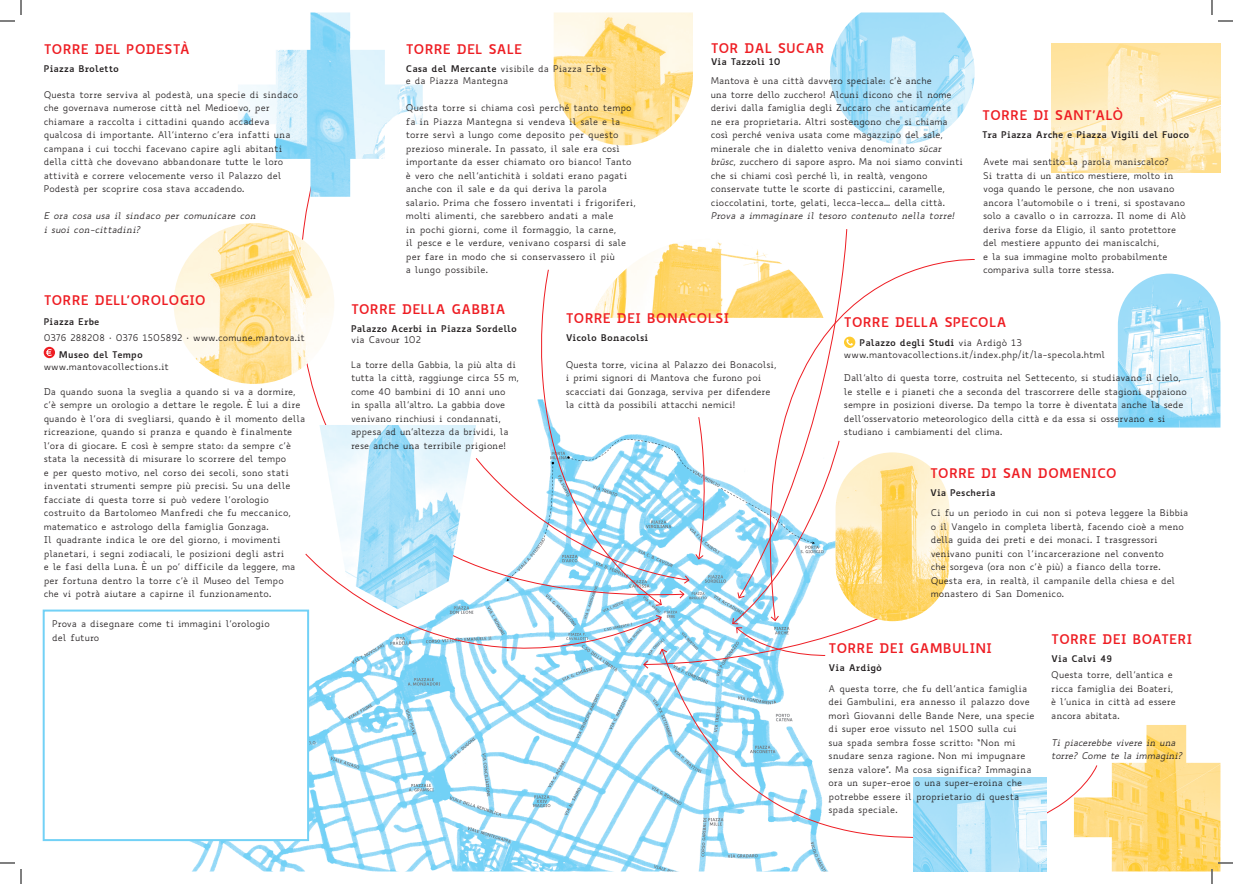
<style>
.page{position:relative;width:1233px;height:884px;background:#fff}
.page>*{position:absolute;margin:0;border:0;box-sizing:border-box;transform-origin:0 0}
.t1{font:700 13px "Biancoenero";color:#ee1d23}
.t2{font:9px/13.5px "Biancoenero";letter-spacing:-.005em;color:#231f20}
.t3{font:700 9px "Biancoenero";letter-spacing:.005em;color:#231f20}
.t4{font:italic 9px/13.5px "Biancoenero";color:#231f20}
.t5{font:italic 9px/13.5px "Biancoenero";letter-spacing:-.025em;color:#231f20}
.s1{font-style:italic}
.s2{font-weight:700}
</style>
<div class="page">
<img style="left:175px;top:609px;width:653px;height:262px">
<svg style="left:661px;top:670px;width:413px;height:169px"></svg>
<img style="left:319px;top:425px;width:156px;height:128px">
<img style="left:238px;top:12px;width:185px;height:185px">
<img style="left:1074px;top:725px;width:146px;height:146px">
<img style="left:553px;top:12px;width:140px;height:133px">
<img style="left:835px;top:452px;width:114px;height:169px;border-radius:57px">
<img style="left:174px;top:223px;width:160px;height:161px;border-radius:80px">
<img style="left:1117px;top:274px;width:103px;height:154px">
<img style="left:1051px;top:44px;width:169px;height:129px">
<img style="left:913px;top:777px;width:133px;height:94px">
<img style="left:830px;top:12px;width:144px;height:132px">
<svg style="left:305px;top:553px;width:357px;height:161px"></svg>
<div style="left:43px;top:610px;width:266px;height:231px;background:#fff;border:2px solid #72d1f6"></div>
<svg style="left:44px;top:347px;width:11px;height:11px"></svg>
<svg style="left:475px;top:229px;width:448px;height:441px"></svg>
<svg style="left:1218px;top:20px;width:15px;height:2px"></svg>
<svg style="left:1218px;top:862px;width:15px;height:2px"></svg>
<svg style="left:0;top:0;width:22px;height:22px"></svg>
<svg style="left:0;top:862px;width:22px;height:22px"></svg>
<svg style="left:1211px;top:0;width:1px;height:15px"></svg>
<svg style="left:1211px;top:869px;width:1px;height:15px"></svg>
<h1 class="t1" style="left:44px;top:38px;width:147px">TORRE DEL PODESTÀ</h1>
<p class="t3" style="left:44px;top:61px;width:77px">Piazza Broletto</p>
<p class="t2" style="left:44px;top:87px;width:256px">Questa torre serviva al podestà, una specie di sindaco che governava numerose città nel Medioevo, per chiamare a raccolta i cittadini quando accadeva qualcosa di importante. All’interno c’era infatti una campana i cui tocchi facevano capire agli abitanti della città che dovevano abbandonare tutte le loro attività e correre velocemente verso il Palazzo del Podestà per scoprire cosa stava accadendo.</p>
<p class="t4" style="left:44px;top:209px;width:214px">E ora cosa usa il sindaco per comunicare con i suoi con-cittadini?</p>
<h1 class="t1" style="left:44px;top:289px;width:164px">TORRE DELL’OROLOGIO</h1>
<p class="t3" style="left:44px;top:314px;width:57px">Piazza Erbe</p>
<p class="t2" style="left:44px;top:330px;width:263px">0376 288208 • 0376 1505892 • www.comune.mantova.it</p>
<p class="t3" style="left:59px;top:347px;width:85px">Museo del Tempo</p>
<p class="t2" style="left:44px;top:360px;width:127px">www.mantovacollections.it</p>
<p class="t2" style="left:44px;top:384px;width:263px">Da quando suona la sveglia a quando si va a dormire, c’è sempre un orologio a dettare le regole. È lui a dire quando è l’ora di svegliarsi, quando è il momento della ricreazione, quando si pranza e quando è finalmente l’ora di giocare. E così è sempre stato: da sempre c’è stata la necessità di misurare lo scorrere del tempo<br>e per questo motivo, nel corso dei secoli, sono stati inventati strumenti sempre più precisi. Su una delle facciate di questa torre si può vedere l’orologio costruito da Bartolomeo Manfredi che fu meccanico, matematico e astrologo della famiglia Gonzaga.<br>Il quadrante indica le ore del giorno, i movimenti planetari, i segni zodiacali, le posizioni degli astri<br>e le fasi della Luna. È un po’ difficile da leggere, ma per fortuna dentro la torre c’è il Museo del Tempo<br>che vi potrà aiutare a capirne il funzionamento.</p>
<p class="t2" style="left:52px;top:617px;width:219px">Prova a disegnare come ti immagini l’orologio del futuro</p>
<h1 class="t1" style="left:710px;top:37px;width:115px">TOR DAL SUCAR</h1>
<p class="t3" style="left:710px;top:54px;width:71px">Via Tazzoli 10</p>
<p class="t2" style="left:710px;top:74px;width:254px">Mantova è una città davvero speciale: c’è anche<br>una torre dello zucchero! Alcuni dicono che il nome derivi dalla famiglia degli Zuccaro che anticamente ne era proprietaria. Altri sostengono che si chiama così perché veniva usata come magazzino del sale, minerale che in dialetto veniva denominato <span class="s1">sücar brüsc</span>, zucchero di sapore aspro. Ma noi siamo convinti che si chiami così perché lì, in realtà, vengono conservate tutte le scorte di pasticcini, caramelle, cioccolatini, torte, gelati, lecca-lecca… della città.</p>
<p class="t4" style="left:710px;top:209px;width:245px">Prova a immaginare il tesoro contenuto nella torre!</p>
<h1 class="t1" style="left:406px;top:38px;width:118px">TORRE DEL SALE</h1>
<p class="t2" style="left:406px;top:62px;width:202px;line-height:12px"><span class="s2">Casa del Mercante</span> visibile da Piazza Erbe e da Piazza Mantegna</p>
<p class="t2" style="left:406px;top:101px;width:231px">Questa torre si chiama così perché tanto tempo fa in Piazza Mantegna si vendeva il sale e la torre servì a lungo come deposito per questo prezioso minerale. In passato, il sale era così importante da esser chiamato oro bianco! Tanto è vero che nell’antichità i soldati erano pagati anche con il sale e da qui deriva la parola salario. Prima che fossero inventati i frigoriferi, molti alimenti, che sarebbero andati a male<br>in pochi giorni, come il formaggio, la carne,<br>il pesce e le verdure, venivano cosparsi di sale per fare in modo che si conservassero il più<br>a lungo possibile.</p>
<h1 class="t1" style="left:351px;top:298px;width:156px">TORRE DELLA GABBIA</h1>
<p class="t3" style="left:351px;top:320px;width:168px">Palazzo Acerbi in Piazza Sordello</p>
<p class="t2" style="left:351px;top:333px;width:71px">via Cavour 102</p>
<h1 class="t1" style="left:982px;top:104px;width:143px">TORRE DI SANT’ALÒ</h1>
<p class="t3" style="left:982px;top:127px;width:209px">Tra Piazza Arche e Piazza Vigili del Fuoco</p>
<p class="t2" style="left:983px;top:155px;width:204px">Avete mai sentito la parola maniscalco?<br>Si tratta di un antico mestiere, molto in voga quando le persone, che non usavano ancora l’automobile o i treni, si spostavano solo a cavallo o in carrozza. Il nome di Alò deriva forse da Eligio, il santo protettore del mestiere appunto dei maniscalchi,<br>e la sua immagine molto probabilmente compariva sulla torre stessa.</p>
<h1 class="t1" style="left:566px;top:307px;width:165px">TORRE DEI BONACOLSI</h1>
<p class="t3" style="left:566px;top:329px;width:84px">Vicolo Bonacolsi</p>
<h1 class="t1" style="left:844px;top:311px;width:164px">TORRE DELLA SPECOLA</h1>
<p class="t2" style="left:844px;top:337px;width:263px;line-height:12px;text-indent:16px"><span class="s2">Palazzo degli Studi</span> via Ardigò 13 www.mantovacollections.it/index.php/it/la-specola.html</p>
<p class="t2" style="left:351px;top:357px;width:169px">La torre della Gabbia, la più alta di tutta la città, raggiunge circa 55 m, come 40 bambini di 10 anni uno<br>in spalla all’altro. La gabbia dove venivano rinchiusi i condannati, appesa ad un’altezza da brividi, la rese anche una terribile prigione!</p>
<p class="t2" style="left:566px;top:357px;width:212px">Questa torre, vicina al Palazzo dei Bonacolsi, i primi signori di Mantova che furono poi scacciati dai Gonzaga, serviva per difendere la città da possibili attacchi nemici!</p>
<p class="t2" style="left:844px;top:371px;width:344px">Dall’alto di questa torre, costruita nel Settecento, si studiavano il cielo, le stelle e i pianeti che a seconda del trascorrere delle stagioni appaiono sempre in posizioni diverse. Da tempo la torre è diventata anche la sede dell’osservatorio meteorologico della città e da essa si osservano e si studiano i cambiamenti del clima.</p>
<h1 class="t1" style="left:930px;top:462px;width:188px">TORRE DI SAN DOMENICO</h1>
<p class="t3" style="left:930px;top:485px;width:67px">Via Pescheria</p>
<p class="t2" style="left:930px;top:506px;width:259px">Ci fu un periodo in cui non si poteva leggere la Bibbia o il Vangelo in completa libertà, facendo cioè a meno della guida dei preti e dei monaci. I trasgressori venivano puniti con l’incarcerazione nel convento<br>che sorgeva (ora non c’è più) a fianco della torre.<br>Questa era, in realtà, il campanile della chiesa e del monastero di San Domenico.</p>
<h1 class="t1" style="left:828px;top:637px;width:165px">TORRE DEI GAMBULINI</h1>
<p class="t3" style="left:828px;top:660px;width:55px">Via Ardigò</p>
<p class="t2" style="left:828px;top:681px;width:207px">A questa torre, che fu dell’antica famiglia dei Gambulini, era annesso il palazzo dove morì Giovanni delle Bande Nere, una specie di super eroe vissuto nel 1500 sulla cui<br>sua spada sembra fosse scritto: “Non mi snudare senza ragione. Non mi impugnare senza valore”. Ma cosa significa? Immagina ora un super-eroe o una super-eroina che potrebbe essere il proprietario di questa spada speciale.</p>
<h1 class="t1" style="left:1051px;top:628px;width:143px">TORRE DEI BOATERI</h1>
<p class="t3" style="left:1051px;top:650px;width:62px">Via Calvi 49</p>
<p class="t2" style="left:1051px;top:668px;width:126px">Questa torre, dell’antica e ricca famiglia dei Boateri, è l’unica in città ad essere ancora abitata.</p>
<p class="t5" style="left:1051px;top:735px;width:132px">Ti piacerebbe vivere in una torre? Come te la immagini?</p>
</div>
